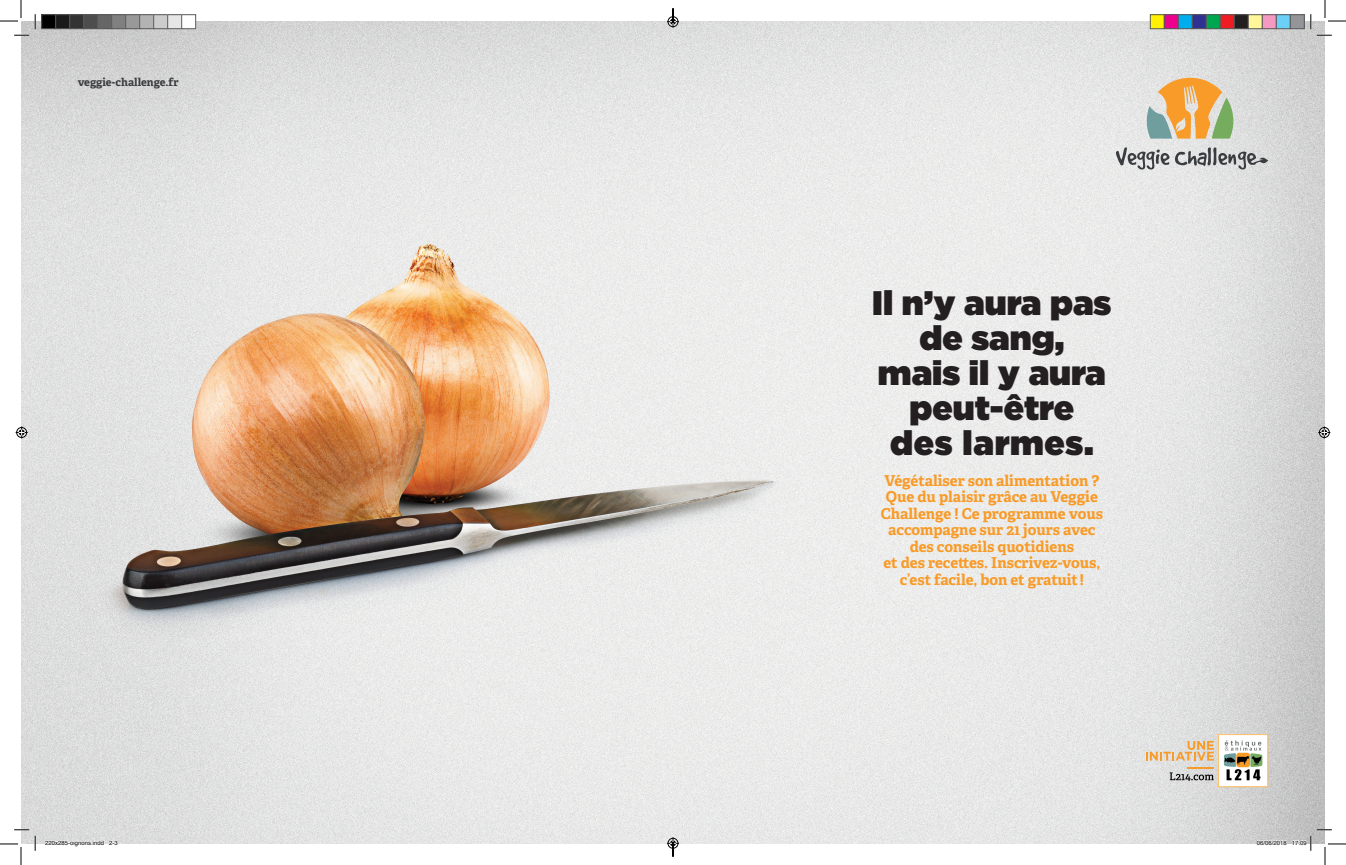
<style>
.page{position:relative;width:1346px;height:865px;background:#fff}
.page>*{position:absolute;margin:0;border:0;box-sizing:border-box;transform-origin:0 0}
.t1{font:900 34px/35px "Gotham";color:#231f20;text-align:center}
.t2{font:700 15px/16.5px "Adelle";color:#f89b28;text-align:center}
.t3{font:700 11px "Adelle";color:#393d3f}
.t4{font:6px "Helvetica";color:#000}
</style>
<div class="page">
<img style="left:21px;top:21px;width:1304px;height:822px">
<svg style="left:1146px;top:733px;width:122px;height:53px"></svg>
<svg style="left:1147px;top:78px;width:86px;height:60px;background:#d4b77e"></svg>
<svg style="left:1116px;top:147px;width:152px;height:23px;background:#b3b4b5"></svg>
<svg style="left:14px;top:35px;width:15px;height:1px"></svg>
<svg style="left:1317px;top:35px;width:15px;height:1px"></svg>
<svg style="left:14px;top:828px;width:15px;height:2px"></svg>
<svg style="left:35px;top:14px;width:1px;height:15px"></svg>
<svg style="left:35px;top:835px;width:1px;height:15px"></svg>
<svg style="left:1310px;top:14px;width:2px;height:15px"></svg>
<svg style="left:0;top:0;width:22px;height:22px"></svg>
<svg style="left:0;top:842px;width:22px;height:22px"></svg>
<svg style="left:1324px;top:0;width:22px;height:22px"></svg>
<svg style="left:16px;top:426px;width:12px;height:12px"></svg>
<svg style="left:1318px;top:426px;width:12px;height:12px"></svg>
<div style="left:42px;top:15px;width:14px;height:14px;background:#000"></div>
<div style="left:41px;top:14px;width:15px;height:15px;border:1px solid #595959"></div>
<div style="left:56px;top:15px;width:14px;height:14px;background:#1a1a1a"></div>
<div style="left:55px;top:14px;width:15px;height:15px;border:1px solid #595959"></div>
<div style="left:70px;top:15px;width:14px;height:14px;background:#333"></div>
<div style="left:69px;top:14px;width:15px;height:15px;border:1px solid #595959"></div>
<div style="left:84px;top:15px;width:14px;height:14px;background:#4d4d4d"></div>
<div style="left:83px;top:14px;width:15px;height:15px;border:1px solid #595959"></div>
<div style="left:98px;top:15px;width:14px;height:14px;background:#666"></div>
<div style="left:97px;top:14px;width:15px;height:15px;border:1px solid #595959"></div>
<div style="left:112px;top:15px;width:14px;height:14px;background:#808080"></div>
<div style="left:111px;top:14px;width:15px;height:15px;border:1px solid #595959"></div>
<div style="left:126px;top:15px;width:14px;height:14px;background:#999"></div>
<div style="left:125px;top:14px;width:15px;height:15px;border:1px solid #595959"></div>
<div style="left:140px;top:15px;width:14px;height:14px;background:#b3b3b3"></div>
<div style="left:139px;top:14px;width:15px;height:15px;border:1px solid #595959"></div>
<div style="left:154px;top:15px;width:14px;height:14px;background:#ccc"></div>
<div style="left:153px;top:14px;width:15px;height:15px;border:1px solid #595959"></div>
<div style="left:168px;top:15px;width:14px;height:14px;background:#e6e6e6"></div>
<div style="left:167px;top:14px;width:15px;height:15px;border:1px solid #595959"></div>
<div style="left:182px;top:15px;width:14px;height:14px;background:#fff"></div>
<div style="left:181px;top:14px;width:15px;height:15px;border:1px solid #595959"></div>
<div style="left:1150px;top:15px;width:14px;height:14px;background:#fff101"></div>
<div style="left:1150px;top:14px;width:15px;height:15px;border:1px solid #595959"></div>
<div style="left:1164px;top:15px;width:14px;height:14px;background:#ed028c"></div>
<div style="left:1164px;top:14px;width:15px;height:15px;border:1px solid #595959"></div>
<div style="left:1178px;top:15px;width:14px;height:14px;background:#00aeef"></div>
<div style="left:1178px;top:14px;width:15px;height:15px;border:1px solid #595959"></div>
<div style="left:1192px;top:15px;width:14px;height:14px;background:#2e3092"></div>
<div style="left:1192px;top:14px;width:15px;height:15px;border:1px solid #595959"></div>
<div style="left:1206px;top:15px;width:14px;height:14px;background:#00a54f"></div>
<div style="left:1206px;top:14px;width:15px;height:15px;border:1px solid #595959"></div>
<div style="left:1220px;top:15px;width:14px;height:14px;background:#ee1d23"></div>
<div style="left:1220px;top:14px;width:15px;height:15px;border:1px solid #595959"></div>
<div style="left:1234px;top:15px;width:14px;height:14px;background:#231f20"></div>
<div style="left:1234px;top:14px;width:15px;height:15px;border:1px solid #595959"></div>
<div style="left:1248px;top:15px;width:14px;height:14px;background:#fff79a"></div>
<div style="left:1248px;top:14px;width:15px;height:15px;border:1px solid #595959"></div>
<div style="left:1262px;top:15px;width:14px;height:14px;background:#f499c2"></div>
<div style="left:1262px;top:14px;width:15px;height:15px;border:1px solid #595959"></div>
<div style="left:1276px;top:15px;width:14px;height:14px;background:#6bcff6"></div>
<div style="left:1276px;top:14px;width:15px;height:15px;border:1px solid #595959"></div>
<div style="left:1290px;top:15px;width:14px;height:14px;background:#939598"></div>
<div style="left:1290px;top:14px;width:15px;height:15px;border:1px solid #595959"></div>
<svg style="left:45px;top:839px;width:73px;height:5px"></svg>
<svg style="left:1257px;top:828px;width:89px;height:36px"></svg>
<svg style="left:667px;top:8px;width:12px;height:20px"></svg>
<svg style="left:667px;top:836px;width:12px;height:20px"></svg>
<p class="t3" style="left:78px;top:75px;width:102px">veggie-challenge.fr</p>
<h1 class="t1" style="left:872px;top:285px;width:241px">Il n’y aura pas de sang,<br>mais il y aura peut-être<br>des larmes.</h1>
<p class="t2" style="left:881px;top:472px;width:224px">Végétaliser son alimentation ?<br>Que du plaisir grâce au Veggie<br>Challenge ! Ce programme vous accompagne sur 21 jours avec des conseils quotidiens<br>et des recettes. Inscrivez-vous, c’est facile, bon et gratuit!</p>
<p class="t4" style="left:45px;top:837px;width:74px">220x285-oignons.indd 2-3</p>
<p class="t4" style="left:1257px;top:837px;width:52px">06/06/2018 17:09</p>
</div>
